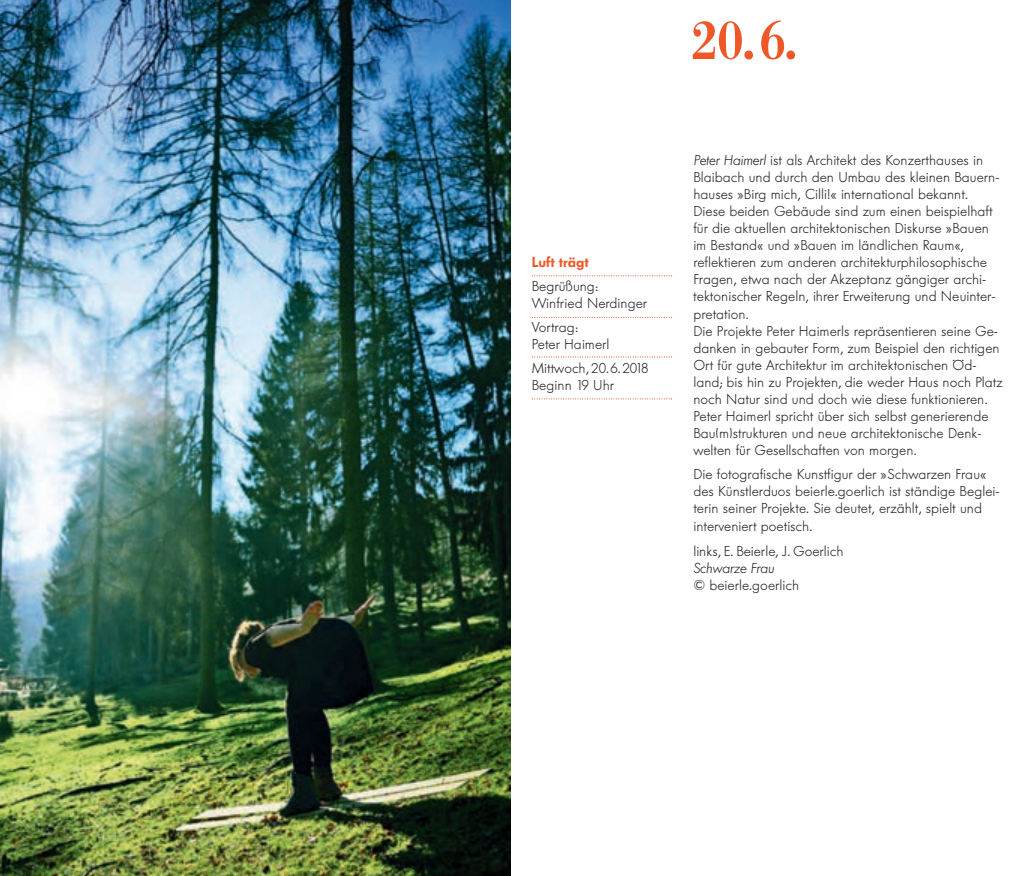
<style>
.page{position:relative;width:1021px;height:876px;background:#fff}
.page>*{position:absolute;margin:0;border:0;box-sizing:border-box;transform-origin:0 0}
.t1{font:500 54.6px "Bodoni Berthold BQ";color:#ee5829;scale:.93 1}
.t2{font:300 14.25px/17.1px "Futura BQ";color:#231f20}
.t3{font:italic 300 14.25px "Futura BQ";color:#231f20}
.t4{font:600 14.25px "Futura BQ";color:#ee5829}
.s1{font-style:italic}
</style>
<div class="page">
<svg style="left:531px;top:317px;width:141px;height:1px"></svg>
<svg style="left:531px;top:275px;width:141px;height:1px"></svg>
<svg style="left:531px;top:356px;width:141px;height:2px"></svg>
<svg style="left:531px;top:398px;width:141px;height:1px"></svg>
<img style="left:0;top:0;width:510px;height:876px">
<p class="t4" style="left:531px;top:254px;width:58px">Luft trägt</p>
<p class="t2" style="left:531px;top:278px;width:117px">Begrüßung:<br>Winfried Nerdinger</p>
<p class="t2" style="left:531px;top:319px;width:79px">Vortrag:<br>Peter Haimerl</p>
<p class="t2" style="left:531px;top:360px;width:118px">Mittwoch, 20.6.2018<br>Beginn 19 Uhr</p>
<h1 class="t1" style="left:691px;top:9px;width:115px">20.6.</h1>
<p class="t2" style="left:693px;top:151px;width:311px"><span class="s1">Peter Haimerl</span> ist als Architekt des Konzerthauses in Blaibach und durch den Umbau des kleinen Bauern&shy;hauses »Birg mich, Cilli!« international bekannt.<br>Diese beiden Gebäude sind zum einen beispielhaft für die aktuellen architektonischen Diskurse »Bauen im Bestand« und »Bauen im ländlichen Raum«, reflektieren zum anderen architekturphilosophische Fragen, etwa nach der Akzeptanz gängiger archi&shy;tektonischer Regeln, ihrer Erweiterung und Neuinter&shy;pretation.<br>Die Projekte Peter Haimerls repräsentieren seine Ge&shy;danken in gebauter Form, zum Beispiel den richtigen Ort für gute Architektur im architektonischen Öd&shy;land; bis hin zu Projekten, die weder Haus noch Platz noch Natur sind und doch wie diese funktionieren.<br>Peter Haimerl spricht über sich selbst generierende Bau(m)strukturen und neue architektonische Denk&shy;welten für Gesellschaften von morgen.</p>
<p class="t2" style="left:693px;top:466px;width:308px">Die fotografische Kunstfigur der »Schwarzen Frau« des Künstlerduos beierle.goerlich ist ständige Beglei&shy;terin seiner Projekte. Sie deutet, erzählt, spielt und interveniert poetisch.</p>
<p class="t2" style="left:693px;top:543px;width:152px">links, E. Beierle, J. Goerlich</p>
<p class="t3" style="left:693px;top:560px;width:82px">Schwarze Frau</p>
<p class="t2" style="left:693px;top:577px;width:107px">© beierle.goerlich</p>
</div>
